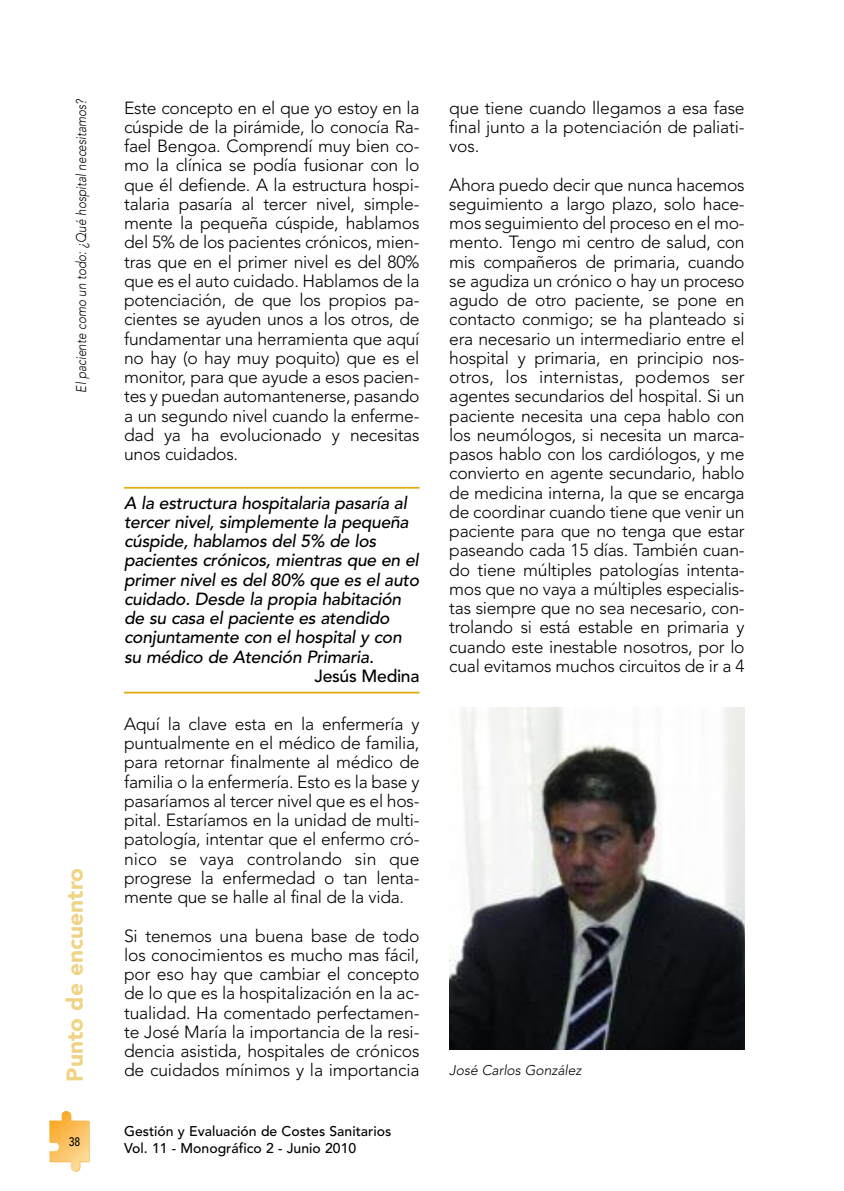
<style>
.page{position:relative;width:844px;height:1191px;background:#fff}
.page>*{position:absolute;margin:0;border:0;box-sizing:border-box;transform-origin:0 0}
.t1{font:900 22.75px "Avenir";color:#f0d486}
.t2{font:300 17.5px/19.2px "Avenir";letter-spacing:-.015em;color:#000;text-align:justify}
.t3{font:italic 500 17.5px/19.2px "Avenir";letter-spacing:-.015em;color:#000}
.t4{font:500 17.5px "Avenir";letter-spacing:-.015em;color:#000}
.t5{font:500 14px/17.5px "Avenir";color:#000}
.t6{font:italic 300 14px "Avenir";color:#000;scale:.85 1}
.t7{font:italic 300 14px "Avenir";color:#000}
.t8{font:500 12.25px "Avenir";color:#000;scale:.85 1}
</style>
<div class="page">
<svg style="left:50px;top:1111px;width:39px;height:60px"></svg>
<hr style="left:124px;top:487px;width:295px;height:1px;background:#e1a90c">
<hr style="left:124px;top:691px;width:295px;height:2px;background:#e1a90c">
<img style="left:449px;top:707px;width:295px;height:342px">
<p class="t6" style="left:76px;top:392px;width:347px;rotate:-90deg">El paciente como un todo: ¿Qué hospital necesitamos?</p>
<h1 class="t1" style="left:66px;top:1081px;width:216px;rotate:-90deg">Punto de encuentro</h1>
<p class="t8" style="left:69px;top:1136px;width:15px">38</p>
<p class="t2" style="left:124px;top:99px;width:297px">Este concepto en el que yo estoy en la cúspide de la pirámide, lo conocía Ra&shy;fael Bengoa. Comprendí muy bien co&shy;mo la clínica se podía fusionar con lo que él defiende. A la estructura hospi&shy;talaria pasaría al tercer nivel, simple&shy;mente la pequeña cúspide, hablamos del 5% de los pacientes crónicos, mien&shy;tras que en el primer nivel es del 80% que es el auto cuidado. Hablamos de la potenciación, de que los propios pa&shy;cientes se ayuden unos a los otros, de fundamentar una herramienta que aquí no hay (o hay muy poquito) que es el monitor, para que ayude a esos pacien&shy;tes y puedan automantenerse, pasando a un segundo nivel cuando la enferme&shy;dad ya ha evolucionado y necesitas unos cuidados.</p>
<p class="t3" style="left:124px;top:494px;width:296px">A la estructura hospitalaria pasaría al tercer nivel, simplemente la pequeña cúspide, hablamos del 5% de los pacientes crónicos, mientras que en el primer nivel es del 80% que es el auto cuidado. Desde la propia habitación de su casa el paciente es atendido conjuntamente con el hospital y con su médico de Atención Primaria.</p>
<p class="t4" style="left:314px;top:668px;width:106px">Jesús Medina</p>
<p class="t2" style="left:124px;top:715px;width:297px">Aquí la clave esta en la enfermería y puntualmente en el médico de familia, para retornar finalmente al médico de familia o la enfermería. Esto es la base y pasaríamos al tercer nivel que es el hos&shy;pital. Estaríamos en la unidad de multi&shy;patología, intentar que el enfermo cró&shy;nico se vaya controlando sin que progrese la enfermedad o tan lenta&shy;mente que se halle al final de la vida.</p>
<p class="t2" style="left:124px;top:927px;width:297px">Si tenemos una buena base de todo los conocimientos es mucho mas fácil, por eso hay que cambiar el concepto de lo que es la hospitalización en la ac&shy;tualidad. Ha comentado perfectamen&shy;te José María la importancia de la resi&shy;dencia asistida, hospitales de crónicos de cuidados mínimos y la importancia</p>
<p class="t5" style="left:124px;top:1123px;width:268px">Gestión y Evaluación de Costes Sanitarios<br>Vol. 11 - Monográfico 2 - Junio 2010</p>
<p class="t2" style="left:449px;top:99px;width:297px">que tiene cuando llegamos a esa fase final junto a la potenciación de paliati&shy;vos.</p>
<p class="t2" style="left:449px;top:176px;width:297px">Ahora puedo decir que nunca hacemos seguimiento a largo plazo, solo hace&shy;mos seguimiento del proceso en el mo&shy;mento. Tengo mi centro de salud, con mis compañeros de primaria, cuando se agudiza un crónico o hay un proceso agudo de otro paciente, se pone en contacto conmigo; se ha planteado si era necesario un intermediario entre el hospital y primaria, en principio nos&shy;otros, los internistas, podemos ser agentes secundarios del hospital. Si un paciente necesita una cepa hablo con los neumólogos, si necesita un marca&shy;pasos hablo con los cardiólogos, y me convierto en agente secundario, hablo de medicina interna, la que se encarga de coordinar cuando tiene que venir un paciente para que no tenga que estar paseando cada 15 días. También cuan&shy;do tiene múltiples patologías intenta&shy;mos que no vaya a múltiples especialis&shy;tas siempre que no sea necesario, con&shy;trolando si está estable en primaria y cuando este inestable nosotros, por lo cual evitamos muchos circuitos de ir a 4</p>
<p class="t7" style="left:449px;top:1064px;width:134px">José Carlos González</p>
</div>
